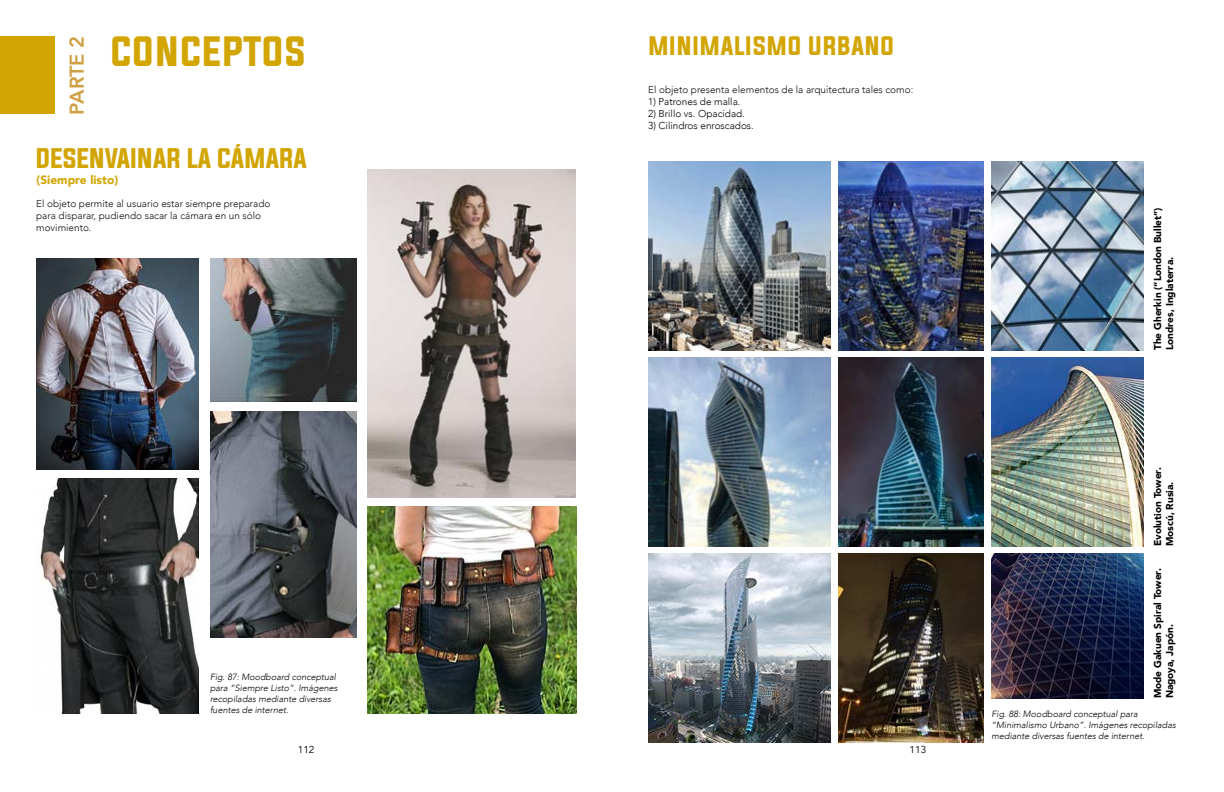
<style>
.page{position:relative;width:1224px;height:792px;background:#fff}
.page>*{position:absolute;margin:0;border:0;box-sizing:border-box;transform-origin:0 0}
.t1{font:38px "Evogria";color:#d3a502}
.t2{font:24px "Evogria";color:#d3a502}
.t3{font:800 20px "Avenir";letter-spacing:-.01em;color:#d0a144}
.t4{font:900 12px "Avenir";color:#d3a502}
.t5{font:300 10px/12px "Avenir";color:#12100b}
.t6{font:900 10px/12px "Avenir";color:#000}
.t7{font:300 10px "Avenir";color:#000}
.t8{font:10px "Avenir";color:#000}
.t9{font:italic 300 9px/10.8px "Avenir";color:#000}
</style>
<div class="page">
<div style="left:0;top:36px;width:55px;height:78px;background:#d3a502"></div>
<img style="left:367px;top:169px;width:208px;height:328px">
<img style="left:36px;top:259px;width:163px;height:211px">
<img style="left:210px;top:259px;width:146px;height:142px">
<img style="left:367px;top:506px;width:209px;height:208px">
<img style="left:210px;top:411px;width:146px;height:226px">
<img style="left:40px;top:479px;width:159px;height:235px">
<img style="left:648px;top:161px;width:182px;height:189px">
<img style="left:838px;top:161px;width:146px;height:189px">
<img style="left:992px;top:161px;width:151px;height:189px">
<img style="left:648px;top:358px;width:182px;height:188px">
<img style="left:838px;top:358px;width:146px;height:188px">
<img style="left:992px;top:358px;width:151px;height:188px">
<img style="left:648px;top:553px;width:182px;height:190px">
<img style="left:838px;top:553px;width:146px;height:190px">
<img style="left:992px;top:553px;width:151px;height:145px">
<h1 class="t1" style="left:110px;top:24px;width:198px">CONCEPTOS</h1>
<h3 class="t3" style="left:61px;top:115px;width:80px;rotate:-90deg">PARTE 2</h3>
<h2 class="t2" style="left:36px;top:141px;width:273px">DESENVAINAR LA CÁMARA</h2>
<p class="t5" style="left:36px;top:197px;width:236px">El objeto permite al usuario estar siempre preparado para disparar, pudiendo sacar la cámara en un sólo movimiento.</p>
<h3 class="t4" style="left:37px;top:169px;width:83px">(Siempre listo)</h3>
<p class="t9" style="left:210px;top:672px;width:129px">Fig. 87: Moodboard conceptual para “Siempre Listo”. Imágenes recopiladas mediante diversas fuentes de internet.</p>
<h2 class="t2" style="left:648px;top:28px;width:248px">MINIMALISMO URBANO</h2>
<p class="t5" style="left:648px;top:84px;width:267px">El objeto presenta elementos de la arquitectura tales como:</p>
<p class="t7" style="left:648px;top:96px;width:94px">1) Patrones de malla.</p>
<p class="t7" style="left:648px;top:108px;width:98px">2) Brillo vs. Opacidad.</p>
<p class="t7" style="left:648px;top:120px;width:107px">3) Cilindros enroscados.</p>
<p class="t8" style="left:298px;top:743px;width:18px">112</p>
<p class="t8" style="left:910px;top:743px;width:18px">113</p>
<p class="t6" style="left:1151px;top:350px;width:144px;rotate:-90deg">The Gherkin (“London Bullet”)<br>Londres, Inglaterra.</p>
<p class="t6" style="left:1151px;top:546px;width:80px;rotate:-90deg">Evolution Tower.<br>Moscú, Rusia.</p>
<p class="t6" style="left:1151px;top:698px;width:131px;rotate:-90deg">Mode Gakuen Spiral Tower.<br>Nagoya, Japón.</p>
<p class="t9" style="left:992px;top:709px;width:186px">Fig. 88: Moodboard conceptual para “Minimalismo Urbano”. Imágenes recopiladas mediante diversas fuentes de internet.</p>
</div>
